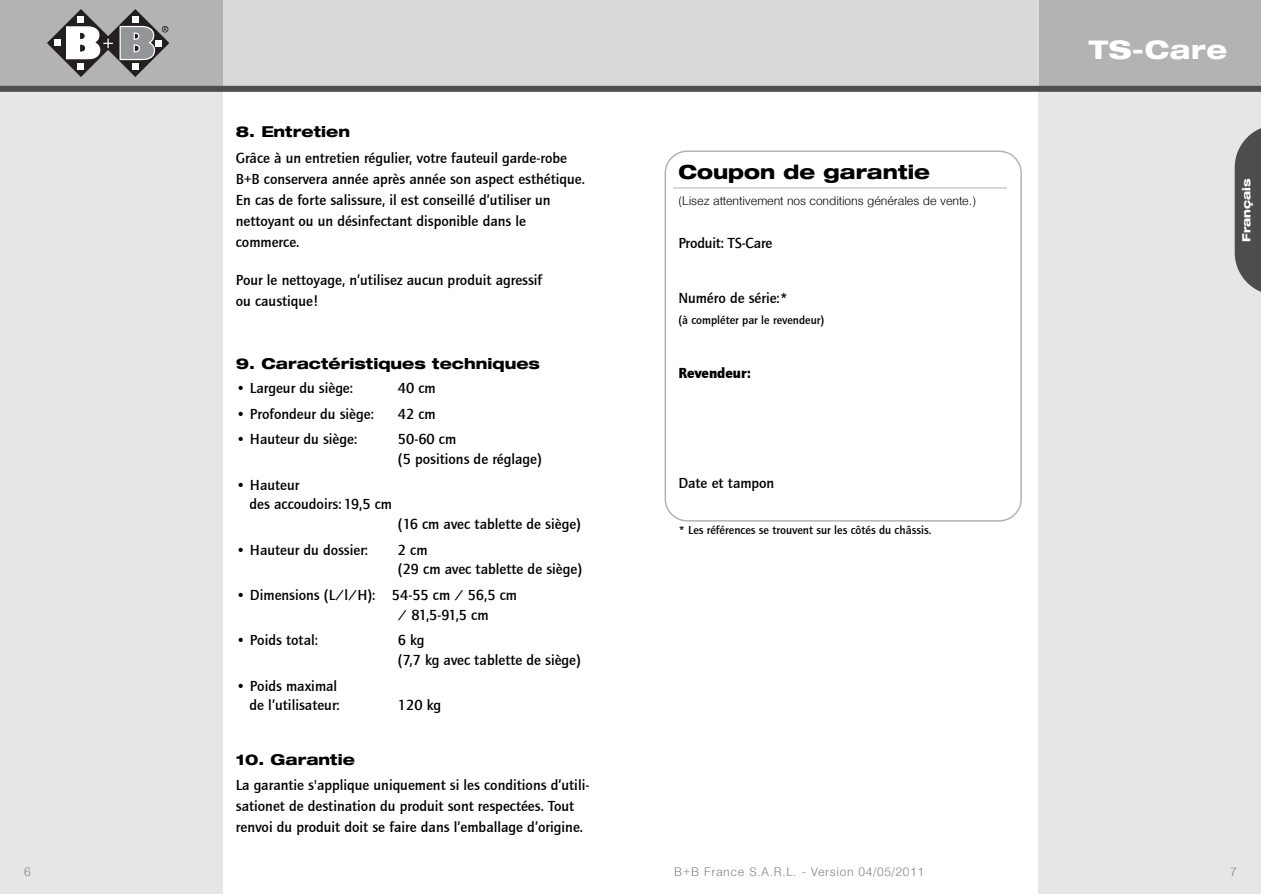
<style>
.page{position:relative;width:1261px;height:894px;background:#fff}
.page>*{position:absolute;margin:0;border:0;box-sizing:border-box;transform-origin:0 0}
.t1{font:italic 800 expanded 25.65px "Helvetica Neue";letter-spacing:.02em;color:#fff}
.t2{font:800 expanded 19.5px "Helvetica Neue";color:#000}
.t3{font:500 15px/21px "Quay Sans";color:#000}
.t4{font:800 expanded 15px "Helvetica Neue";color:#000}
.t5{font:900 15px "Quay Sans";color:#000}
.t6{font:500 12px "Quay Sans";color:#000}
.t7{font:300 12px "Helvetica";letter-spacing:-.01em;color:#000}
.t8{font:300 12px "Helvetica";letter-spacing:.05em;color:#808080}
.t9{font:800 expanded 11.25px "Helvetica Neue";color:#fff}
</style>
<div class="page">
<div style="left:1038px;top:89px;width:222px;height:805px;background:#e6e6e6"></div>
<div style="left:0;top:89px;width:222px;height:805px;background:#e6e6e6"></div>
<div style="left:1038px;top:0;width:222px;height:89px;background:#b3b3b3"></div>
<div style="left:222px;top:0;width:816px;height:89px;background:#d9d9d9"></div>
<div style="left:0;top:0;width:222px;height:89px;background:#b3b3b3"></div>
<div style="left:0;top:86px;width:1260px;height:6px;background:#4d4d4d"></div>
<svg style="left:47px;top:9px;width:122px;height:68px"></svg>
<svg style="left:1234px;top:128px;width:26px;height:164px;background:#666"></svg>
<svg style="left:664px;top:150px;width:357px;height:371px"></svg>
<hr style="left:673px;top:188px;width:333px;height:1px;background:#b3b3b3">
<p class="t8" style="left:24px;top:867px;width:8px">6</p>
<p class="t4" style="left:236px;top:126px;width:116px">8. Entretien</p>
<p class="t3" style="left:236px;top:148px;width:350px">Grâce à un entretien régulier, votre fauteuil garde-robe B+B conservera année après année son aspect esthétique.<br>En cas de forte salissure, il est conseillé d’utiliser un nettoyant ou un désinfectant disponible dans le commerce.</p>
<p class="t3" style="left:236px;top:270px;width:308px">Pour le nettoyage, n’utilisez aucun produit agressif ou caustique!</p>
<p class="t4" style="left:236px;top:358px;width:305px">9. Caractéristiques techniques</p>
<p class="t3" style="left:236px;top:378px;width:119px">• Largeur du siège:</p>
<p class="t3" style="left:398px;top:378px;width:39px">40 cm</p>
<p class="t3" style="left:236px;top:404px;width:139px">• Profondeur du siège:</p>
<p class="t3" style="left:398px;top:404px;width:39px">42 cm</p>
<p class="t3" style="left:236px;top:430px;width:123px">• Hauteur du siège:</p>
<p class="t3" style="left:398px;top:431px;width:145px;line-height:19.5px">50-60 cm<br>(5 positions de réglage)</p>
<p class="t3" style="left:249px;top:476px;width:144px;line-height:19.5px;text-indent:-14px">• Hauteur<br>des accoudoirs: 19,5 cm</p>
<p class="t3" style="left:398px;top:514px;width:184px">(16 cm avec tablette de siège)</p>
<p class="t3" style="left:236px;top:540px;width:134px">• Hauteur du dossier:</p>
<p class="t3" style="left:398px;top:541px;width:186px;line-height:19.5px">2 cm<br>(29 cm avec tablette de siège)</p>
<p class="t3" style="left:398px;top:586px;width:120px;line-height:19.5px;text-indent:-162px">• Dimensions (L/l/H): 54-55 cm / 56,5 cm / 81,5-91,5 cm</p>
<p class="t3" style="left:236px;top:631px;width:84px">• Poids total:</p>
<p class="t3" style="left:398px;top:632px;width:184px;line-height:19.5px">6 kg<br>(7,7 kg avec tablette de siège)</p>
<p class="t3" style="left:236px;top:677px;width:105px;line-height:19.5px;text-align:right">• Poids maximal de l’utilisateur:</p>
<p class="t3" style="left:398px;top:696px;width:45px">120 kg</p>
<p class="t4" style="left:236px;top:754px;width:121px">10. Garantie</p>
<p class="t3" style="left:236px;top:776px;width:355px">La garantie s'applique uniquement si les conditions d’utili&shy;sationet de destination du produit sont respectées. Tout renvoi du produit doit se faire dans l’emballage d’origine.</p>
<h2 class="t2" style="left:678px;top:164px;width:253px">Coupon de garantie</h2>
<p class="t7" style="left:678px;top:196px;width:299px">(Lisez attentivement nos conditions générales de vente.)</p>
<p class="t3" style="left:678px;top:234px;width:96px">Produit: TS-Care</p>
<p class="t3" style="left:678px;top:288px;width:111px">Numéro de série:*</p>
<p class="t6" style="left:678px;top:315px;width:147px">(à compléter par le revendeur)</p>
<p class="t5" style="left:678px;top:367px;width:74px">Revendeur:</p>
<p class="t3" style="left:678px;top:474px;width:97px">Date et tampon</p>
<p class="t6" style="left:678px;top:525px;width:254px">* Les références se trouvent sur les côtés du châssis.</p>
<h1 class="t1" style="left:1088px;top:40px;width:140px">TS-Care</h1>
<p class="t9" style="left:1241px;top:242px;width:65px;rotate:-90deg">Français</p>
<p class="t8" style="left:674px;top:867px;width:251px">B+B France S.A.R.L. - Version 04/05/2011</p>
<p class="t8" style="left:1229px;top:867px;width:8px">7</p>
</div>
